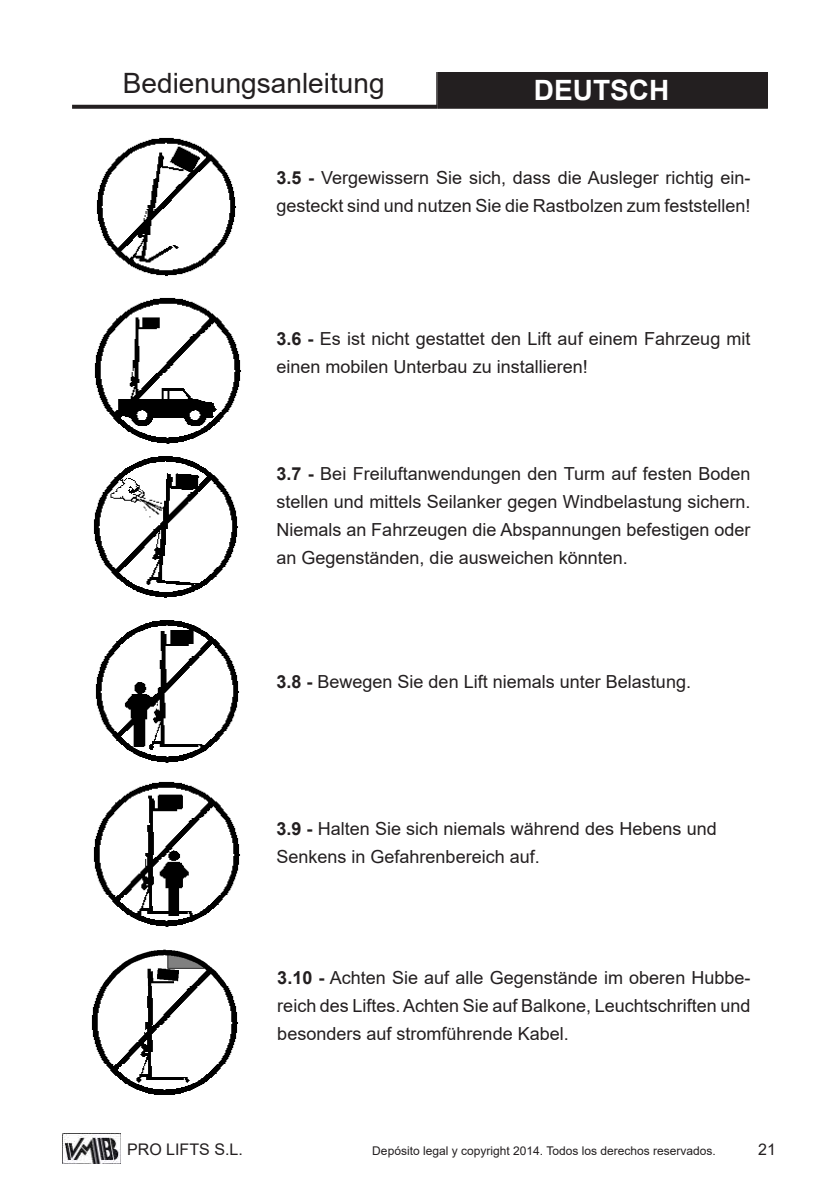
<style>
.page{position:relative;width:840px;height:1191px;background:#fff}
.page>*{position:absolute;margin:0;border:0;box-sizing:border-box;transform-origin:0 0}
.t1{font:28px "Arial";color:#231f20}
.t2{font:700 28px "Arial";color:#fff}
.t3{font:18px/28px "Arial";color:#231f20}
.t4{font:16px "Arial";color:#231f20}
.t5{font:12px "Arial";color:#231f20}
.s1{font-weight:700}
</style>
<div class="page">
<img style="left:62px;top:1133px;width:58px;height:30px">
<svg style="left:72px;top:105px;width:365px;height:4px"></svg>
<hr style="left:436px;top:72px;width:1px;height:36px;background:#231f20">
<div style="left:437px;top:73px;width:330px;height:35px;background:#231f20"></div>
<div style="left:437px;top:72px;width:330px;height:37px;border:1px solid #231f20"></div>
<img style="left:96px;top:137px;width:140px;height:139px">
<img style="left:93px;top:456px;width:145px;height:142px">
<img style="left:91px;top:949px;width:147px;height:145px">
<img style="left:94px;top:297px;width:147px;height:147px">
<img style="left:93px;top:781px;width:147px;height:146px">
<img style="left:95px;top:620px;width:144px;height:143px">
<h1 class="t1" style="left:123px;top:64px;width:263px">Bedienungsanleitung</h1>
<h1 class="t2" style="left:533px;top:70px;width:137px">DEUTSCH</h1>
<p class="t3" style="left:276px;top:164px;width:475px"><span class="s1">3.5 -</span> Vergewissern Sie sich, dass die Ausleger richtig ein&shy;gesteckt sind und nutzen Sie die Rastbolzen zum feststellen!</p>
<p class="t3" style="left:276px;top:325px;width:475px"><span class="s1">3.6 -</span> Es ist nicht gestattet den Lift auf einem Fahrzeug mit einen mobilen Unterbau zu installieren!</p>
<p class="t3" style="left:276px;top:459px;width:475px;text-align:justify"><span class="s1">3.7 -</span> Bei Freiluftanwendungen den Turm auf festen Boden stellen und mittels Seilanker gegen Windbelastung sichern.<br>Niemals an Fahrzeugen die Abspannungen befestigen oder an Gegenständen, die ausweichen könnten.</p>
<p class="t3" style="left:276px;top:668px;width:416px"><span class="s1">3.8 -</span> Bewegen Sie den Lift niemals unter Belastung.</p>
<p class="t3" style="left:276px;top:815px;width:441px"><span class="s1">3.9 -</span> Halten Sie sich niemals während des Hebens und<br>Senkens in Gefahrenbereich auf.</p>
<p class="t3" style="left:277px;top:963px;width:474px;text-align:justify"><span class="s1">3.10 -</span> Achten Sie auf alle Gegenstände im oberen Hubbe&shy;reich des Liftes. Achten Sie auf Balkone, Leuchtschriften und besonders auf stromführende Kabel.</p>
<p class="t4" style="left:127px;top:1138px;width:117px">PRO LIFTS S.L.</p>
<p class="t5" style="left:372px;top:1142px;width:345px">Depósito legal y copyright 2014. Todos los derechos reservados.</p>
<p class="t4" style="left:757px;top:1138px;width:19px">21</p>
</div>
